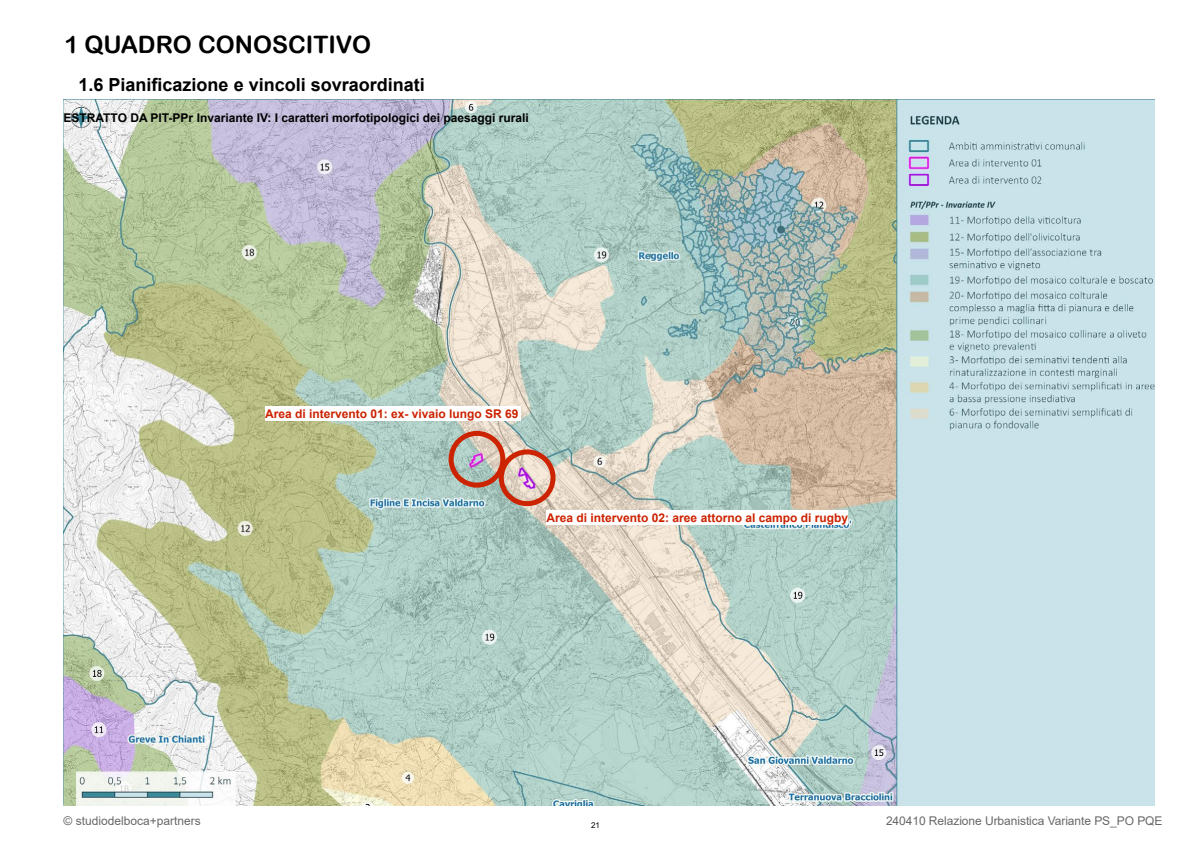
<style>
.page{position:relative;width:1191px;height:842px;background:#fff}
.page>*{position:absolute;margin:0;border:0;box-sizing:border-box;transform-origin:0 0}
.t1{font:24px "Arial Rounded MT Bold";color:#000}
.t2{font:700 18px "Arial";color:#000}
.t3{font:700 12px "Arial";color:#cc2301}
.t4{font:700 12px "Arial";color:#000}
.t5{font:12px "Arial";letter-spacing:-.005em;color:#000}
.t6{font:8px "Arial";color:#000}
</style>
<div class="page">
<img style="left:63px;top:99px;width:1092px;height:707px">
<div style="left:448px;top:431px;width:57px;height:57px;border:5px solid #cc2301;border-radius:50%"></div>
<div style="left:499px;top:449px;width:56px;height:57px;border:5px solid #cc2301;border-radius:50%"></div>
<div style="left:265px;top:407px;width:255px;height:14px;background:#fff"></div>
<div style="left:546px;top:510px;width:302px;height:14px;background:#fff"></div>
<h1 class="t1" style="left:64px;top:31px;width:308px">1 QUADRO CONOSC ITIVO</h1>
<h2 class="t2" style="left:79px;top:72px;width:348px">1.6 Pianificazione e vincoli sovraordinati</h2>
<p class="t4" style="left:63px;top:109px;width:25px">ESTRATT</p>
<p class="t4" style="left:118px;top:109px;width:413px">O DA PIT-PPr Invariante IV: I caratteri morfotipologici dei paesaggi rurali</p>
<p class="t3" style="left:265px;top:406px;width:255px">Area di intervento 01: ex- vivaio lungo SR 69</p>
<p class="t3" style="left:546px;top:509px;width:303px">Area di intervento 02: aree attorno al campo di rugby</p>
<p class="t5" style="left:63px;top:813px;width:139px">© studiodelboca+partners</p>
<p class="t6" style="left:591px;top:819px;width:10px">21</p>
<p class="t5" style="left:886px;top:813px;width:278px">240410 Relazione Urbanistica Variante PS_PO PQE</p>
</div>
